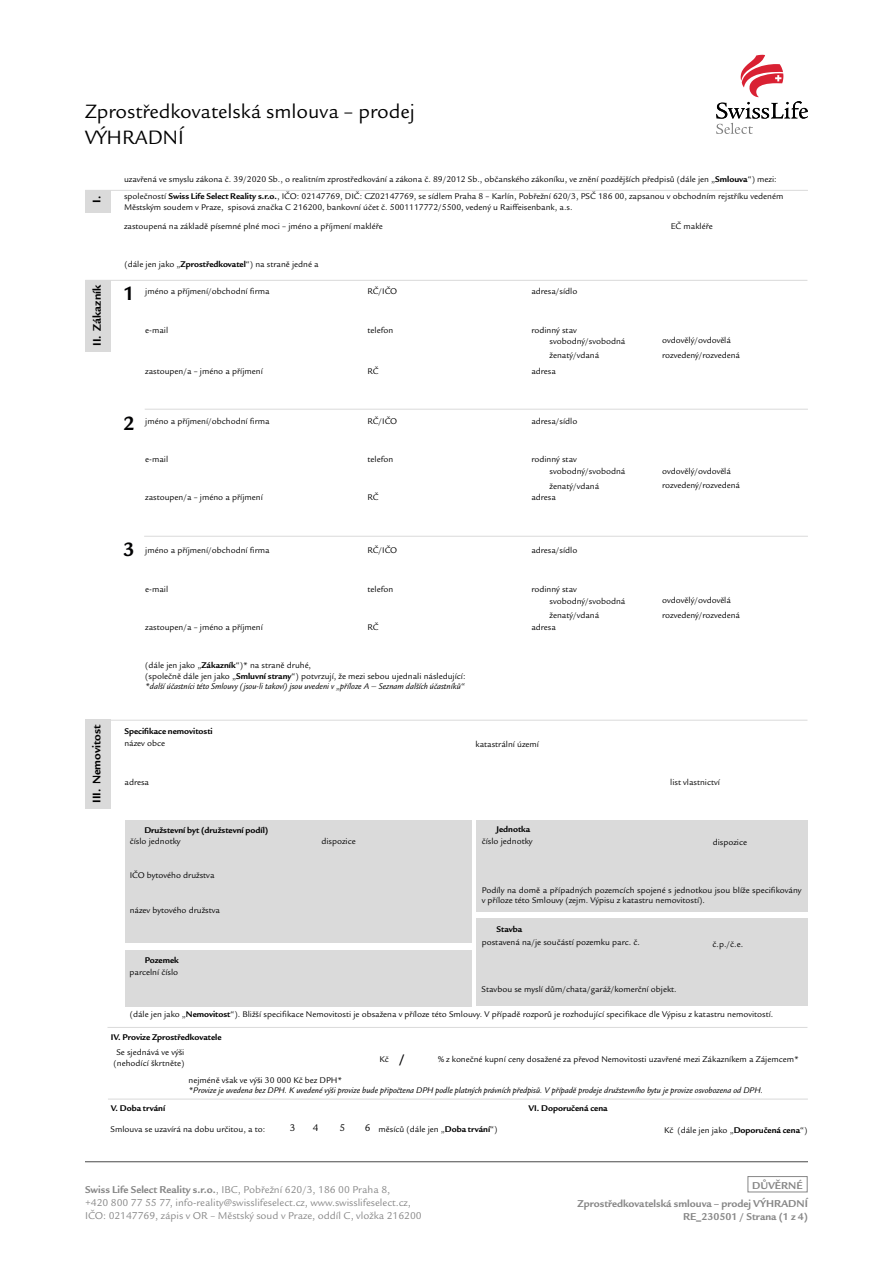
<style>
.page{position:relative;width:893px;height:1263px;background:#fff}
.page>*{position:absolute;margin:0;border:0;box-sizing:border-box;transform-origin:0 0}
.t1{font:21px/25.2px "Legacy Sans ITC Pro";color:#000}
.t2{font:700 21px "Legacy Sans ITC Pro";color:#020203}
.t3{font:700 13.5px "Legacy Sans ITC Pro";color:#020203}
.t4{font:700 12px "Legacy Sans ITC Pro";color:#000}
.t5{font:10.8px/13px "Legacy Sans ITC Pro";color:#878787}
.t6{font:700 10.8px/18px "Legacy Sans ITC Pro";color:#878787}
.t7{font:10.5px "Legacy Sans ITC Pro";color:#000}
.t8{font:9px/14.4px "Legacy Sans ITC Pro";color:#000}
.t9{font:italic 9px "Legacy Sans ITC Pro";color:#000}
.t10{font:700 9px "Legacy Sans ITC Pro";color:#000}
.s1{font-weight:700}
.s2{font-style:italic}
</style>
<div class="page">
<svg style="left:716px;top:55px;width:92px;height:79px"></svg>
<hr style="left:85px;top:1161px;width:723px;height:1px;background:#878787">
<div style="left:747px;top:1176px;width:60px;height:16px;border:1px solid #878787"></div>
<hr style="left:85px;top:280px;width:722px;height:1px;background:#dadada">
<hr style="left:107px;top:720px;width:700px;height:1px;background:#dadada">
<hr style="left:85px;top:190px;width:723px;height:1px;background:#dadada">
<hr style="left:145px;top:409px;width:663px;height:1px;background:#dadada">
<hr style="left:144px;top:536px;width:664px;height:1px;background:#dadada">
<div style="left:126px;top:820px;width:346px;height:123px;background:#dadada"></div>
<div style="left:126px;top:950px;width:346px;height:56px;background:#dadada"></div>
<div style="left:476px;top:820px;width:332px;height:92px;background:#dadada"></div>
<hr style="left:107px;top:1027px;width:700px;height:1px;background:#dadada">
<hr style="left:108px;top:1099px;width:700px;height:1px;background:#dadada">
<div style="left:85px;top:280px;width:26px;height:71px;background:#dadada"></div>
<div style="left:85px;top:190px;width:26px;height:23px;background:#dadada"></div>
<div style="left:85px;top:720px;width:26px;height:89px;background:#dadada"></div>
<div style="left:476px;top:918px;width:332px;height:88px;background:#dadada"></div>
<h1 class="t1" style="left:85px;top:99px;width:331px">Zprostředkovatelská smlouva – prodej<br>VÝHRADNÍ</h1>
<h3 class="t4" style="left:90px;top:203px;width:8px;rotate:-90deg">I.</h3>
<h3 class="t4" style="left:90px;top:346px;width:63px;rotate:-90deg">II. Zákazník</h3>
<p class="t8" style="left:124px;top:172px;width:654px">uzavřená ve smyslu zákona č. 39/2020 Sb., o realitním zprostředkování a zákona č. 89/2012 Sb., občanského zákoníku, ve znění pozdějších předpisů (dále jen „<span class="s1">Smlouva</span>“) mezi:</p>
<p class="t8" style="left:124px;top:219px;width:260px">zastoupená na základě písemné plné moci – jméno a příjmení makléře</p>
<p class="t8" style="left:671px;top:219px;width:44px">EČ makléře</p>
<p class="t8" style="left:124px;top:257px;width:196px">(dále jen jako „<span class="s1">Zprostředkovatel</span>“) na straně jedné a</p>
<p class="t8" style="left:124px;top:191px;width:661px;line-height:10.8px">společností <span class="s1">Swiss Life Select Reality s.r.o.</span>, IČO: 02147769, DIČ: CZ02147769, se sídlem Praha 8 – Karlín, Pobřežní 620/3, PSČ 186 00, zapsanou v obchodním rejstříku vedeném<br>Městským soudem v Praze, spisová značka C 216200, bankovní účet č. 5001117772/5500, vedený u Raiffeisenbank, a.s.</p>
<h1 class="t2" style="left:123px;top:281px;width:13px">1</h1>
<p class="t8" style="left:145px;top:284px;width:126px">jméno a příjmení/obchodní firma</p>
<p class="t8" style="left:367px;top:284px;width:31px">RČ/IČO</p>
<p class="t8" style="left:531px;top:284px;width:48px">adresa/sídlo</p>
<p class="t8" style="left:145px;top:323px;width:25px">e-mail</p>
<p class="t8" style="left:367px;top:323px;width:27px">telefon</p>
<p class="t8" style="left:531px;top:323px;width:47px">rodinný stav</p>
<p class="t8" style="left:549px;top:334px;width:77px">svobodný/svobodná ženatý/vdaná</p>
<p class="t8" style="left:662px;top:333px;width:79px">ovdovělý/ovdovělá rozvedený/rozvedená</p>
<p class="t8" style="left:145px;top:364px;width:119px">zastoupen/a – jméno a příjmení</p>
<p class="t8" style="left:367px;top:364px;width:13px">RČ</p>
<p class="t8" style="left:531px;top:364px;width:26px">adresa</p>
<h1 class="t2" style="left:123px;top:411px;width:13px">2</h1>
<p class="t8" style="left:145px;top:414px;width:126px">jméno a příjmení/obchodní firma</p>
<p class="t8" style="left:367px;top:414px;width:31px">RČ/IČO</p>
<p class="t8" style="left:531px;top:414px;width:48px">adresa/sídlo</p>
<p class="t8" style="left:145px;top:452px;width:25px">e-mail</p>
<p class="t8" style="left:367px;top:452px;width:27px">telefon</p>
<p class="t8" style="left:531px;top:452px;width:47px">rodinný stav</p>
<p class="t8" style="left:145px;top:490px;width:119px">zastoupen/a – jméno a příjmení</p>
<p class="t8" style="left:367px;top:490px;width:13px">RČ</p>
<p class="t8" style="left:531px;top:490px;width:26px">adresa</p>
<p class="t8" style="left:549px;top:464px;width:77px">svobodný/svobodná ženatý/vdaná</p>
<p class="t8" style="left:662px;top:464px;width:79px">ovdovělý/ovdovělá rozvedený/rozvedená</p>
<h1 class="t2" style="left:123px;top:537px;width:13px">3</h1>
<p class="t8" style="left:145px;top:543px;width:126px">jméno a příjmení/obchodní firma</p>
<p class="t8" style="left:367px;top:543px;width:31px">RČ/IČO</p>
<p class="t8" style="left:531px;top:543px;width:48px">adresa/sídlo</p>
<p class="t8" style="left:145px;top:582px;width:25px">e-mail</p>
<p class="t8" style="left:367px;top:582px;width:27px">telefon</p>
<p class="t8" style="left:531px;top:582px;width:47px">rodinný stav</p>
<p class="t8" style="left:145px;top:620px;width:119px">zastoupen/a – jméno a příjmení</p>
<p class="t8" style="left:367px;top:620px;width:13px">RČ</p>
<p class="t8" style="left:531px;top:620px;width:26px">adresa</p>
<p class="t8" style="left:549px;top:593px;width:77px">svobodný/svobodná ženatý/vdaná</p>
<p class="t8" style="left:662px;top:593px;width:79px">ovdovělý/ovdovělá rozvedený/rozvedená</p>
<p class="t8" style="left:145px;top:659px;width:322px;line-height:10.8px">(dále jen jako „<span class="s1">Zákazník</span>“)* na straně druhé,<br>(společně dále jen jako „<span class="s1">Smluvní strany</span>“) potvrzují, že mezi sebou ujednali následující: <span class="s2">*další účastníci této Smlouvy (jsou-li takoví) jsou uvedeni v „příloze A – Seznam dalších účastníků“</span></p>
<h3 class="t4" style="left:90px;top:803px;width:80px;rotate:-90deg">III. Nemovitost</h3>
<p class="t10" style="left:124px;top:725px;width:90px">Specifikace nemovitosti</p>
<p class="t8" style="left:124px;top:736px;width:42px">název obce</p>
<p class="t8" style="left:125px;top:775px;width:26px">adresa</p>
<p class="t10" style="left:144px;top:824px;width:125px">Družstevní byt (družstevní podíl)</p>
<p class="t8" style="left:130px;top:834px;width:52px">číslo jednotky</p>
<p class="t8" style="left:130px;top:868px;width:86px">IČO bytového družstva</p>
<p class="t8" style="left:130px;top:903px;width:92px">název bytového družstva</p>
<p class="t10" style="left:145px;top:955px;width:36px">Pozemek</p>
<p class="t8" style="left:130px;top:965px;width:50px">parcelní číslo</p>
<p class="t8" style="left:321px;top:834px;width:36px">dispozice</p>
<p class="t8" style="left:475px;top:737px;width:65px">katastrální území</p>
<p class="t8" style="left:670px;top:775px;width:51px">list vlastnictví</p>
<p class="t10" style="left:496px;top:824px;width:35px">Jednotka</p>
<p class="t8" style="left:482px;top:834px;width:52px">číslo jednotky</p>
<p class="t8" style="left:713px;top:835px;width:36px">dispozice</p>
<p class="t8" style="left:482px;top:884px;width:321px;line-height:10.8px">Podíly na domě a případných pozemcích spojené s jednotkou jsou blíže specifikovány v příloze této Smlouvy (zejm. Výpisu z katastru nemovitostí).</p>
<p class="t10" style="left:496px;top:924px;width:27px">Stavba</p>
<p class="t8" style="left:482px;top:935px;width:160px">postavená na/je součástí pozemku parc. č.</p>
<p class="t8" style="left:713px;top:937px;width:32px">č.p./č.e.</p>
<p class="t8" style="left:481px;top:982px;width:197px">Stavbou se myslí dům/chata/garáž/komerční objekt.</p>
<p class="t8" style="left:130px;top:1007px;width:645px">(dále jen jako „<span class="s1">Nemovitost</span>“). Bližší specifikace Nemovitosti je obsažena v příloze této Smlouvy. V případě rozporů je rozhodující specifikace dle Výpisu z katastru nemovitostí.</p>
<p class="t10" style="left:111px;top:1031px;width:112px">IV. Provize Zprostředkovatele</p>
<p class="t8" style="left:114px;top:1047px;width:72px;line-height:10.8px;text-align:center">Se sjednává ve výši (nehodící škrtněte)</p>
<p class="t8" style="left:438px;top:1052px;width:362px">% z konečné kupní ceny dosažené za převod Nemovitosti uzavřené mezi Zákazníkem a Zájemcem*</p>
<p class="t8" style="left:189px;top:1073px;width:155px">nejméně však ve výši 30 000 Kč bez DPH*</p>
<p class="t9" style="left:189px;top:1085px;width:576px">*Provize je uvedena bez DPH. K uvedené výši provize bude připočtena DPH podle platných právních předpisů. V případě prodeje družstevního bytu je provize osvobozena od DPH.</p>
<h2 class="t3" style="left:399px;top:1050px;width:8px">/</h2>
<p class="t8" style="left:380px;top:1052px;width:11px">Kč</p>
<p class="t10" style="left:111px;top:1102px;width:56px">V. Doba trvání</p>
<p class="t8" style="left:111px;top:1122px;width:156px">Smlouva se uzavírá na dobu určitou, a to:</p>
<p class="t7" style="left:290px;top:1122px;width:7px">3</p>
<p class="t7" style="left:313px;top:1122px;width:7px">4</p>
<p class="t7" style="left:339px;top:1122px;width:7px">5</p>
<p class="t7" style="left:365px;top:1122px;width:7px">6</p>
<p class="t10" style="left:529px;top:1102px;width:81px">VI. Doporučená cena</p>
<p class="t8" style="left:379px;top:1122px;width:121px">měsíců (dále jen „<span class="s1">Doba trvání</span>“)</p>
<p class="t8" style="left:664px;top:1123px;width:145px">Kč (dále jen jako „<span class="s1">Doporučená cena</span>“)</p>
<p class="t5" style="left:85px;top:1183px;width:338px"><span class="s1">Swiss Life Select Reality s.r.o.</span>, IBC, Pobřežní 620/3, 186 00 Praha 8,<br>+420 800 77 55 77, info-reality@swisslifeselect.cz, www.swisslifeselect.cz,<br>IČO: 02147769, zápis v OR – Městský soud v Praze, oddíl C, vložka 216200</p>
<p class="t6" style="left:577px;top:1176px;width:232px;text-indent:175px">DŮVĚRNÉ<br>Zprostředkovatelská smlouva – prodej VÝHRADNÍ</p>
<p class="t6" style="left:683px;top:1207px;width:126px">RE_230501 / Strana (1 z 4)</p>
</div>
